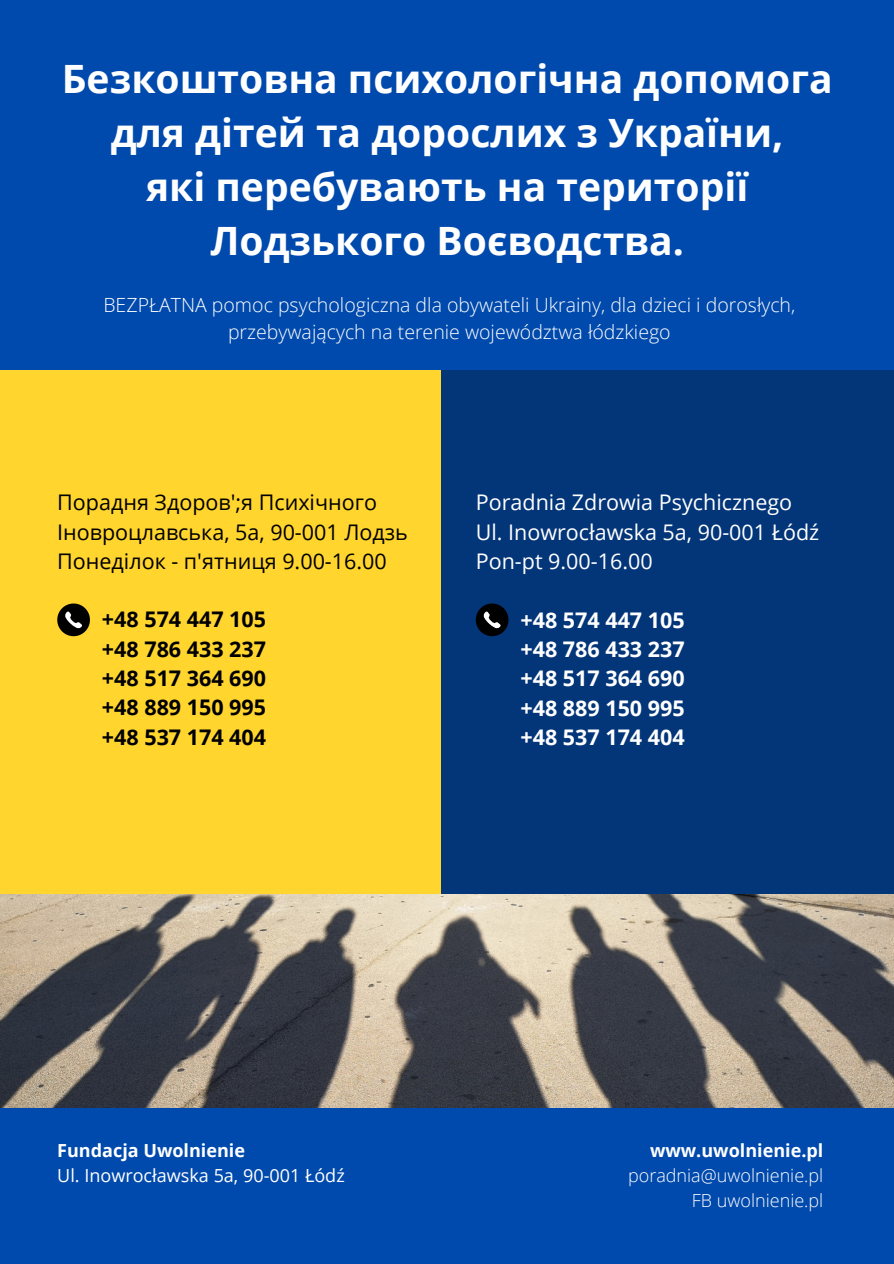
<style>
.page{position:relative;width:894px;height:1264px;background:#fff}
.page>*{position:absolute;margin:0;border:0;box-sizing:border-box;transform-origin:0 0}
.t1{font:700 39px/54px "Open Sans";color:#fff;text-align:center}
.t2{font:21.45px/29.2px "Open Sans";color:#000}
.t3{font:21.45px/29.2px "Open Sans";color:#fff}
.t4{font:700 21.45px/29.2px "Open Sans";color:#fff;text-align:justify}
.t5{font:700 21.45px/29.2px "Open Sans";color:#000;text-align:justify}
.t6{font:300 19.5px/27px "Open Sans";color:#fff;text-align:center}
.t7{font:300 18px/24.8px "Open Sans";color:#fff;text-align:right}
.t8{font:700 18px "Open Sans";color:#fff}
.t9{font:18px "Open Sans";color:#fff}
</style>
<div class="page">
<div style="left:0;top:0;width:893px;height:372px;background:#004aad"></div>
<img style="left:0;top:893px;width:893px;height:214px">
<div style="left:0;top:370px;width:453px;height:523px;background:#ffd52e"></div>
<svg style="left:57px;top:603px;width:33px;height:33px"></svg>
<div style="left:441px;top:370px;width:452px;height:523px;background:#033579"></div>
<svg style="left:475px;top:603px;width:33px;height:33px"></svg>
<div style="left:0;top:1107px;width:893px;height:156px;background:#004aad"></div>
<h1 class="t1" style="left:62px;top:51px;width:772px">Безкоштовна психологічна допомога для дітей та дорослих з України,<br>які перебувають на території<br>Лодзького Воєводства.</h1>
<p class="t6" style="left:103px;top:290px;width:693px">BEZPŁATNA pomoc psychologiczna dla obywateli Ukrainy, dla dzieci i dorosłych, przebywających na terenie województwa łódzkiego</p>
<p class="t2" style="left:57px;top:487px;width:352px">Порадня Здоров';я Психічного<br>Іновроцлавська, 5а, 90-001 Лодзь<br>Понеділок - п'ятниця 9.00-16.00</p>
<p class="t5" style="left:102px;top:604px;width:165px">+48 574 447 105 +48 786 433 237 +48 517 364 690 +48 889 150 995 +48 537 174 404</p>
<p class="t3" style="left:475px;top:487px;width:345px">Poradnia Zdrowia Psychicznego<br>Ul. Inowrocławska 5a, 90-001 Łódź<br>Pon-pt 9.00-16.00</p>
<p class="t4" style="left:520px;top:604px;width:165px">+48 574 447 105 +48 786 433 237 +48 517 364 690 +48 889 150 995 +48 537 174 404</p>
<p class="t8" style="left:57px;top:1137px;width:189px">Fundacja Uwolnienie</p>
<p class="t9" style="left:57px;top:1162px;width:289px">Ul. Inowrocławska 5a, 90-001 Łódź</p>
<p class="t8" style="left:650px;top:1137px;width:175px">www.uwolnienie.pl</p>
<p class="t7" style="left:628px;top:1162px;width:197px">poradnia@uwolnienie.pl<br>FB uwolnienie.pl</p>
</div>
